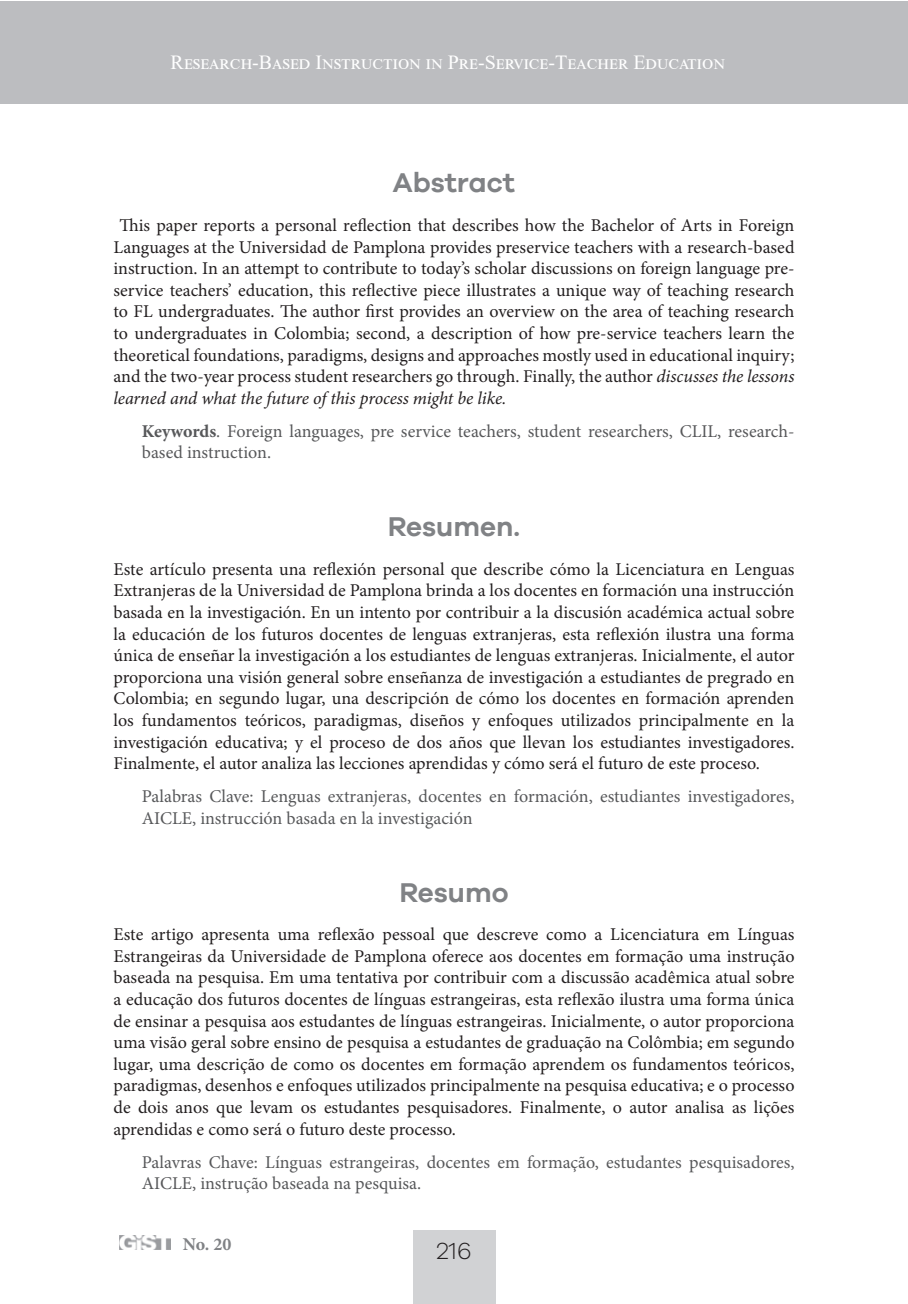
<style>
.page{position:relative;width:908px;height:1304px;background:#fff}
.page>*{position:absolute;margin:0;border:0;box-sizing:border-box;transform-origin:0 0}
.t1{font:600 28px "Galano Grotesque";color:#808285}
.t2{font:300 24px "Galano Grotesque";color:#231f20}
.t3{font:20px "Times New Roman";color:#fff}
.t4{font:18px/21.6px "Minion Pro";letter-spacing:-.005em;color:#231f20;text-align:justify}
.t5{font:18px/21.6px "Minion Pro";color:#57585a}
.t6{font:700 18px "Minion Pro";color:#808285}
.s1{font-style:italic}
.s2{font-weight:700}
</style>
<div class="page">
<div style="left:412px;top:1230px;width:83px;height:74px;background:#d1d2d4"></div>
<img style="left:120px;top:1236px;width:51px;height:13px">
<div style="left:0;top:1px;width:907px;height:102px;background:#bcbdc0"></div>
<p class="t3" style="left:170px;top:48px;width:554px">Research-Based Instruction in Pre-Service-Teacher Education</p>
<h1 class="t1" style="left:392px;top:166px;width:124px">Abstract</h1>
<p class="t4" style="left:113px;top:214px;width:682px;text-indent:6px">This paper reports a personal reflection that describes how the Bachelor of Arts in Foreign Languages at the Universidad de Pamplona provides preservice teachers with a research-based instruction. In an attempt to contribute to today’s scholar discussions on foreign language pre&shy;service teachers’ education, this reflective piece illustrates a unique way of teaching research to FL undergraduates. The author first provides an overview on the area of teaching research to undergraduates in Colombia; second, a description of how pre-service teachers learn the theoretical foundations, paradigms, designs and approaches mostly used in educational inquiry; and the two-year process student researchers go through. Finally, the author <span class="s1">discusses the lessons learned and what the future of this process might be like.</span></p>
<p class="t5" style="left:142px;top:420px;width:654px"><span class="s2">Keywords</span>. Foreign languages, pre service teachers, student researchers, CLIL, research&shy;based instruction.</p>
<h1 class="t1" style="left:387px;top:510px;width:134px">Resumen.</h1>
<p class="t4" style="left:113px;top:558px;width:682px">Este artículo presenta una reflexión personal que describe cómo la Licenciatura en Lenguas Extranjeras de la Universidad de Pamplona brinda a los docentes en formación una instrucción basada en la investigación. En un intento por contribuir a la discusión académica actual sobre la educación de los futuros docentes de lenguas extranjeras, esta reflexión ilustra una forma única de enseñar la investigación a los estudiantes de lenguas extranjeras. Inicialmente, el autor proporciona una visión general sobre enseñanza de investigación a estudiantes de pregrado en Colombia; en segundo lugar, una descripción de cómo los docentes en formación aprenden los fundamentos teóricos, paradigmas, diseños y enfoques utilizados principalmente en la investigación educativa; y el proceso de dos años que llevan los estudiantes investigadores.<br>Finalmente, el autor analiza las lecciones aprendidas y cómo será el futuro de este proceso.</p>
<p class="t5" style="left:142px;top:786px;width:653px">Palabras Clave: Lenguas extranjeras, docentes en formación, estudiantes investigadores,<br>AICLE, instrucción basada en la investigación</p>
<h1 class="t1" style="left:399px;top:875px;width:111px">Resumo</h1>
<p class="t4" style="left:113px;top:924px;width:682px">Este artigo apresenta uma reflexão pessoal que descreve como a Licenciatura em Línguas Estrangeiras da Universidade de Pamplona oferece aos docentes em formação uma instrução baseada na pesquisa. Em uma tentativa por contribuir com a discussão acadêmica atual sobre a educação dos futuros docentes de línguas estrangeiras, esta reflexão ilustra uma forma única de ensinar a pesquisa aos estudantes de línguas estrangeiras. Inicialmente, o autor proporciona uma visão geral sobre ensino de pesquisa a estudantes de graduação na Colômbia; em segundo lugar, uma descrição de como os docentes em formação aprendem os fundamentos teóricos, paradigmas, desenhos e enfoques utilizados principalmente na pesquisa educativa; e o processo de dois anos que levam os estudantes pesquisadores. Finalmente, o autor analisa as lições aprendidas e como será o futuro deste processo.</p>
<p class="t5" style="left:142px;top:1151px;width:653px">Palavras Chave: Línguas estrangeiras, docentes em formação, estudantes pesquisadores,<br>AICLE, instrução baseada na pesquisa.</p>
<p class="t6" style="left:183px;top:1232px;width:50px">No. 20</p>
<h2 class="t2" style="left:436px;top:1237px;width:37px">216</h2>
</div>
